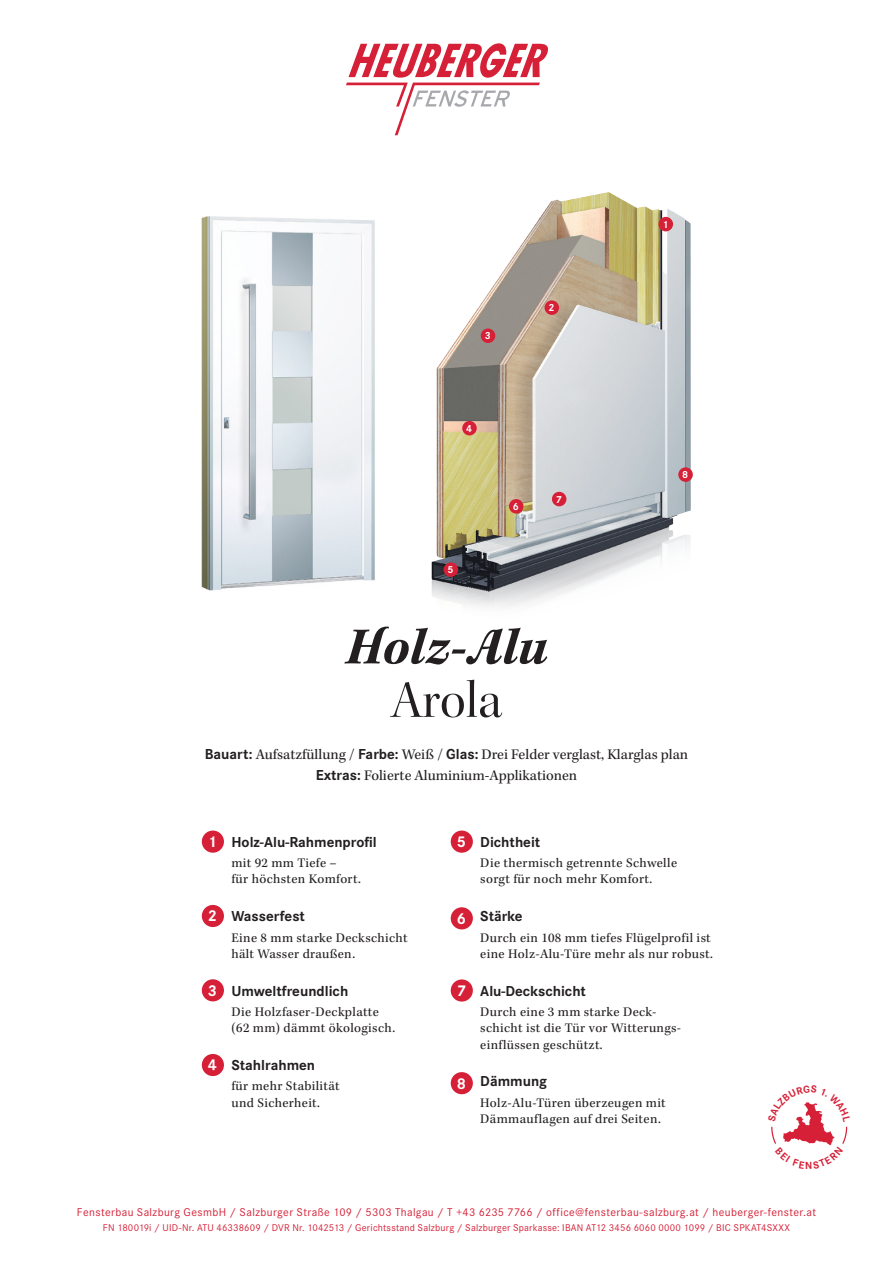
<style>
.page{position:relative;width:893px;height:1263px;background:#fff}
.page>*{position:absolute;margin:0;border:0;box-sizing:border-box;transform-origin:0 0}
.t1{font:italic 700 53.4px/53.4px "Kepler Std";color:#231f20;text-align:center}
.t2{font:700 16.2px "Corporate S";color:#fff}
.t3{font:15px/21px "Kepler Std";color:#231f20;text-align:center}
.t4{font:700 15px "Corporate S";color:#231f20}
.t5{font:13.5px/16.2px "Kepler Std";letter-spacing:.025em;color:#231f20}
.t6{font:11.7px "Corporate S";letter-spacing:.035em;color:#d62037}
.t7{font:700 10.65px "Corporate S";color:#fff}
.t8{font:10.2px "Corporate S";letter-spacing:.02em;color:#d62037}
.s1{font-family:"Kepler Std Disp";font-weight:400;font-style:normal}
.s2{font-family:"Corporate S";font-weight:700}
</style>
<div class="page">
<div style="left:202px;top:830px;width:22px;height:23px;background:#d62037;border-radius:50%"></div>
<div style="left:202px;top:905px;width:22px;height:22px;background:#d62037;border-radius:50%"></div>
<div style="left:202px;top:979px;width:22px;height:22px;background:#d62037;border-radius:50%"></div>
<div style="left:451px;top:830px;width:22px;height:23px;background:#d62037;border-radius:50%"></div>
<div style="left:451px;top:907px;width:22px;height:22px;background:#d62037;border-radius:50%"></div>
<div style="left:451px;top:1072px;width:22px;height:22px;background:#d62037;border-radius:50%"></div>
<div style="left:451px;top:979px;width:22px;height:22px;background:#d62037;border-radius:50%"></div>
<div style="left:202px;top:1054px;width:22px;height:22px;background:#d62037;border-radius:50%"></div>
<svg style="left:346px;top:43px;width:202px;height:92px"></svg>
<img style="left:201px;top:216px;width:174px;height:375px">
<img style="left:431px;top:192px;width:262px;height:415px">
<div style="left:658px;top:217px;width:15px;height:14px;background:#d62037;border-radius:50%"></div>
<div style="left:544px;top:300px;width:15px;height:15px;background:#d62037;border-radius:50%"></div>
<div style="left:481px;top:328px;width:14px;height:15px;background:#d62037;border-radius:50%"></div>
<div style="left:462px;top:421px;width:15px;height:14px;background:#d62037;border-radius:50%"></div>
<div style="left:444px;top:562px;width:14px;height:15px;background:#d62037;border-radius:50%"></div>
<div style="left:509px;top:499px;width:14px;height:15px;background:#d62037;border-radius:50%"></div>
<div style="left:552px;top:492px;width:14px;height:14px;background:#d62037;border-radius:50%"></div>
<div style="left:678px;top:467px;width:15px;height:15px;background:#d62037;border-radius:50%"></div>
<svg style="left:771px;top:1102px;width:77px;height:44px"></svg>
<p class="t7" style="left:485px;top:328px;width:8px">3</p>
<p class="t7" style="left:548px;top:300px;width:8px">2</p>
<p class="t7" style="left:466px;top:421px;width:8px">4</p>
<p class="t7" style="left:448px;top:562px;width:8px">5</p>
<p class="t7" style="left:513px;top:499px;width:8px">6</p>
<p class="t7" style="left:556px;top:492px;width:8px">7</p>
<p class="t7" style="left:662px;top:217px;width:8px">1</p>
<p class="t7" style="left:682px;top:467px;width:8px">8</p>
<p class="t1" style="left:346px;top:622px;width:203px">Holz-Alu<br><span class="s1">Arola</span></p>
<p class="t3" style="left:205px;top:744px;width:485px"><span class="s2">Bauart:</span> Aufsatzfüllung / <span class="s2">Farbe:</span> Weiß / <span class="s2">Glas:</span> Drei Felder verglast, Klarglas plan<br><span class="s2">Extras:</span> Folierte Aluminium-Applikationen</p>
<p class="t2" style="left:208px;top:830px;width:11px">1</p>
<p class="t4" style="left:231px;top:831px;width:147px">Holz-Alu-Rahmenprofil</p>
<p class="t5" style="left:231px;top:855px;width:131px">mit 92 mm Tiefe –<br>für höchsten Komfort.</p>
<p class="t2" style="left:457px;top:830px;width:11px">5</p>
<p class="t4" style="left:480px;top:831px;width:61px">Dichtheit</p>
<p class="t5" style="left:480px;top:855px;width:198px">Die thermisch getrennte Schwelle sorgt für noch mehr Komfort.</p>
<p class="t2" style="left:208px;top:905px;width:11px">2</p>
<p class="t4" style="left:231px;top:906px;width:75px">Wasserfest</p>
<p class="t5" style="left:231px;top:930px;width:178px">Eine 8 mm starke Deckschicht hält Wasser draußen.</p>
<p class="t2" style="left:457px;top:907px;width:11px">6</p>
<p class="t4" style="left:480px;top:906px;width:44px">Stärke</p>
<p class="t5" style="left:480px;top:930px;width:234px">Durch ein 108 mm tiefes Flügelprofil ist eine Holz-Alu-Türe mehr als nur robust.</p>
<p class="t2" style="left:208px;top:979px;width:11px">3</p>
<p class="t4" style="left:231px;top:980px;width:118px">Umweltfreundlich</p>
<p class="t5" style="left:231px;top:1004px;width:165px">Die Holzfaser-Deckplatte (62 mm) dämmt ökologisch.</p>
<p class="t2" style="left:457px;top:979px;width:11px">7</p>
<p class="t4" style="left:480px;top:980px;width:107px">Alu-Deckschicht</p>
<p class="t5" style="left:480px;top:1004px;width:202px">Durch eine 3 mm starke Deck&shy;schicht ist die Tür vor Witterungs&shy;einflüssen geschützt.</p>
<p class="t2" style="left:208px;top:1054px;width:11px">4</p>
<p class="t4" style="left:231px;top:1054px;width:85px">Stahlrahmen</p>
<p class="t5" style="left:231px;top:1078px;width:110px">für mehr Stabilität und Sicherheit.</p>
<p class="t2" style="left:457px;top:1072px;width:11px">8</p>
<p class="t4" style="left:480px;top:1071px;width:68px">Dämmung</p>
<p class="t5" style="left:480px;top:1095px;width:187px">Holz-Alu-Türen überzeugen mit<br>Dämmauflagen auf drei Seiten.</p>
<p class="t6" style="left:77px;top:1204px;width:740px">Fensterbau Salzburg GesmbH / Salzburger Straße 109 / 5303 Thalgau / T +43 6235 7766 / office@fensterbau-salzburg.at / heuberger-fenster.at</p>
<p class="t8" style="left:103px;top:1220px;width:689px">FN 180019i / UID-Nr. ATU 46338609 / DVR Nr. 1042513 / Gerichtsstand Salzburg / Salzburger Sparkasse: IBAN AT12 3456 6060 0000 1099 / BIC SPKAT4SXXX</p>
</div>
